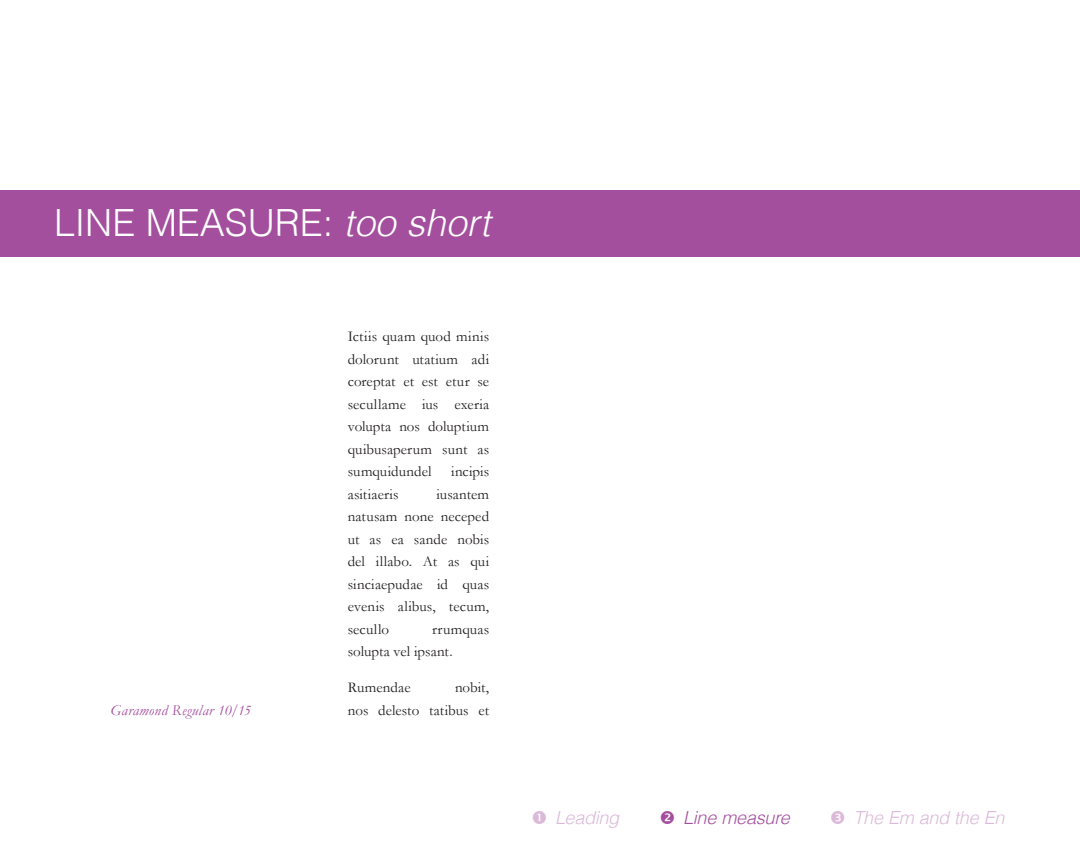
<style>
.page{position:relative;width:1080px;height:864px;background:#fff}
.page>*{position:absolute;margin:0;border:0;box-sizing:border-box;transform-origin:0 0}
.t1{font:300 37.5px "Helvetica";color:#fff}
.t2{font:italic 300 18px "Helvetica";letter-spacing:-.015em;color:#dbb9d8}
.t3{font:italic 300 18px "Helvetica";letter-spacing:-.01em;color:#a44f9e}
.t4{font:15px/22.5px "Garamond";letter-spacing:.005em;color:#231f20;text-align:justify}
.t5{font:italic 15px "Garamond";letter-spacing:.02em;color:#a44f9e}
.s1{font-style:italic}
</style>
<div class="page">
<div style="left:0;top:190px;width:1080px;height:67px;background:#a44f9e"></div>
<h1 class="t1" style="left:54px;top:199px;width:438px">LINE MEASURE: <span class="s1">too short</span></h1>
<p class="t4" style="left:348px;top:325px;width:143px">Ictiis quam quod minis dolorunt utatium adi coreptat et est etur se secullame ius exeria volupta nos doluptium quibusaperum sunt as sumquidundel</p>
<p class="t4" style="left:451px;top:460px;width:40px">incipis</p>
<p class="t4" style="left:348px;top:483px;width:143px;text-indent:89px">iusantem natusam none neceped ut as ea sande nobis del illabo. At as qui sinciaepudae id quas evenis alibus, tecum, secullo</p>
<p class="t4" style="left:348px;top:483px;width:52px">asitiaeris</p>
<p class="t4" style="left:348px;top:618px;width:143px;text-indent:84px">rrumquas solupta vel ipsant.</p>
<p class="t4" style="left:348px;top:676px;width:64px">Rumendae</p>
<p class="t4" style="left:455px;top:676px;width:36px">nobit,</p>
<p class="t5" style="left:111px;top:702px;width:142px">Garamond Regular 10/15</p>
<p class="t4" style="left:348px;top:699px;width:143px">nos delesto tatibus et</p>
<p class="t2" style="left:555px;top:806px;width:66px">Leading</p>
<p class="t3" style="left:683px;top:806px;width:108px">Line measure</p>
<p class="t2" style="left:853px;top:806px;width:152px">The Em and the En</p>
</div>
